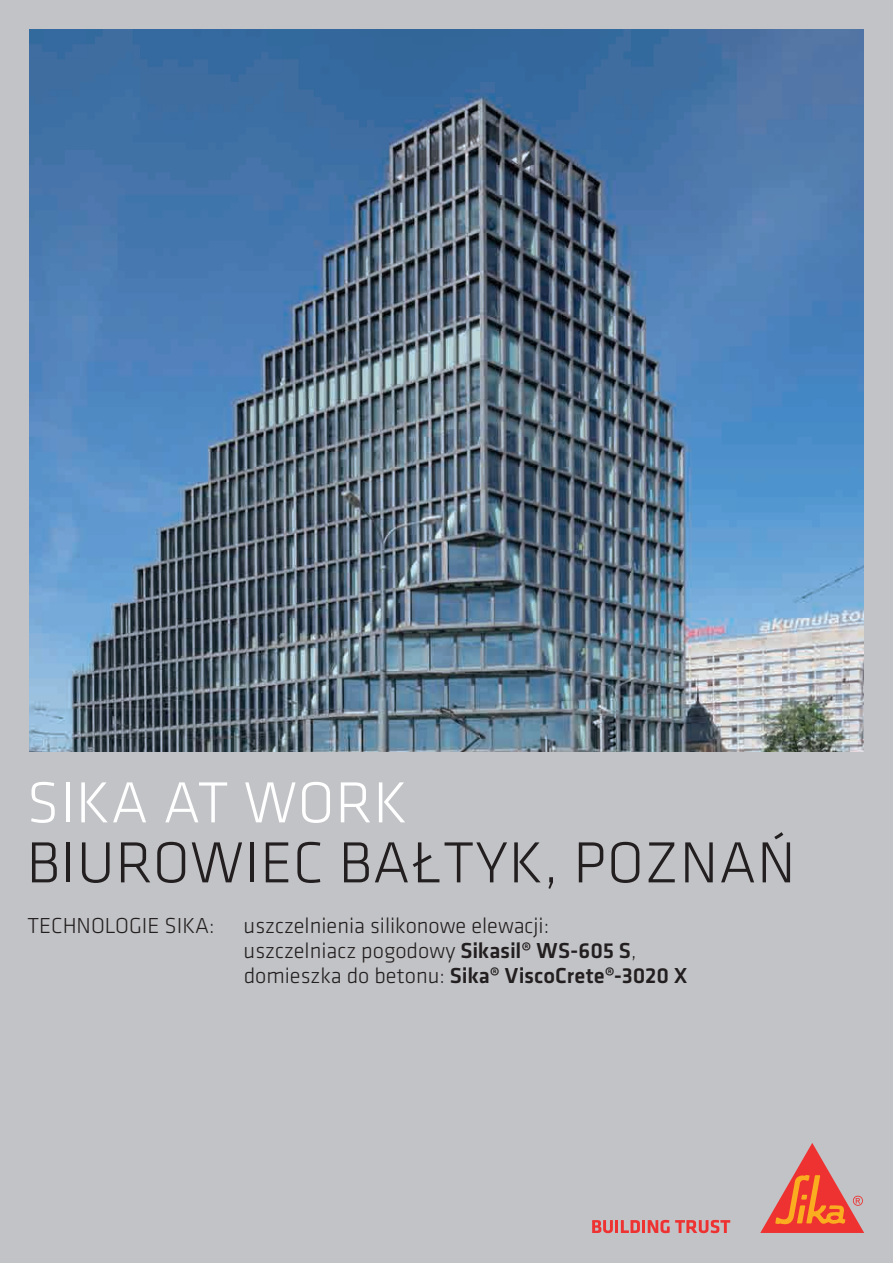
<style>
.page{position:relative;width:893px;height:1263px;background:#c2c3c6}
.page>*{position:absolute;margin:0;border:0;box-sizing:border-box;transform-origin:0 0}
.t1{font:300 60px "Klavika";letter-spacing:.015em;color:#231f20}
.t2{font:300 60px "Klavika";letter-spacing:.015em;color:#fff}
.t3{font:300 22.5px/24.8px "Klavika";color:#231f20}
.s1{font-weight:500}
</style>
<div class="page">
<img style="left:30px;top:30px;width:833px;height:722px">
<svg style="left:592px;top:1219px;width:138px;height:14px"></svg>
<svg style="left:760px;top:1143px;width:104px;height:90px"></svg>
<h1 class="t2" style="left:27px;top:766px;width:383px">SIKA AT WORK</h1>
<h1 class="t1" style="left:27px;top:826px;width:770px">BIUROWIEC BAŁTYK, POZNAŃ</h1>
<p class="t3" style="left:28px;top:913px;width:189px">TECHNOLOGIE SIKA:</p>
<p class="t3" style="left:244px;top:913px;width:445px">uszczelnienia silikonowe elewacji:<br>uszczelniacz pogodowy <span class="s1">Sikasil® WS-605 S</span>, domieszka do betonu: <span class="s1">Sika® ViscoCrete®-3020 X</span></p>
</div>
